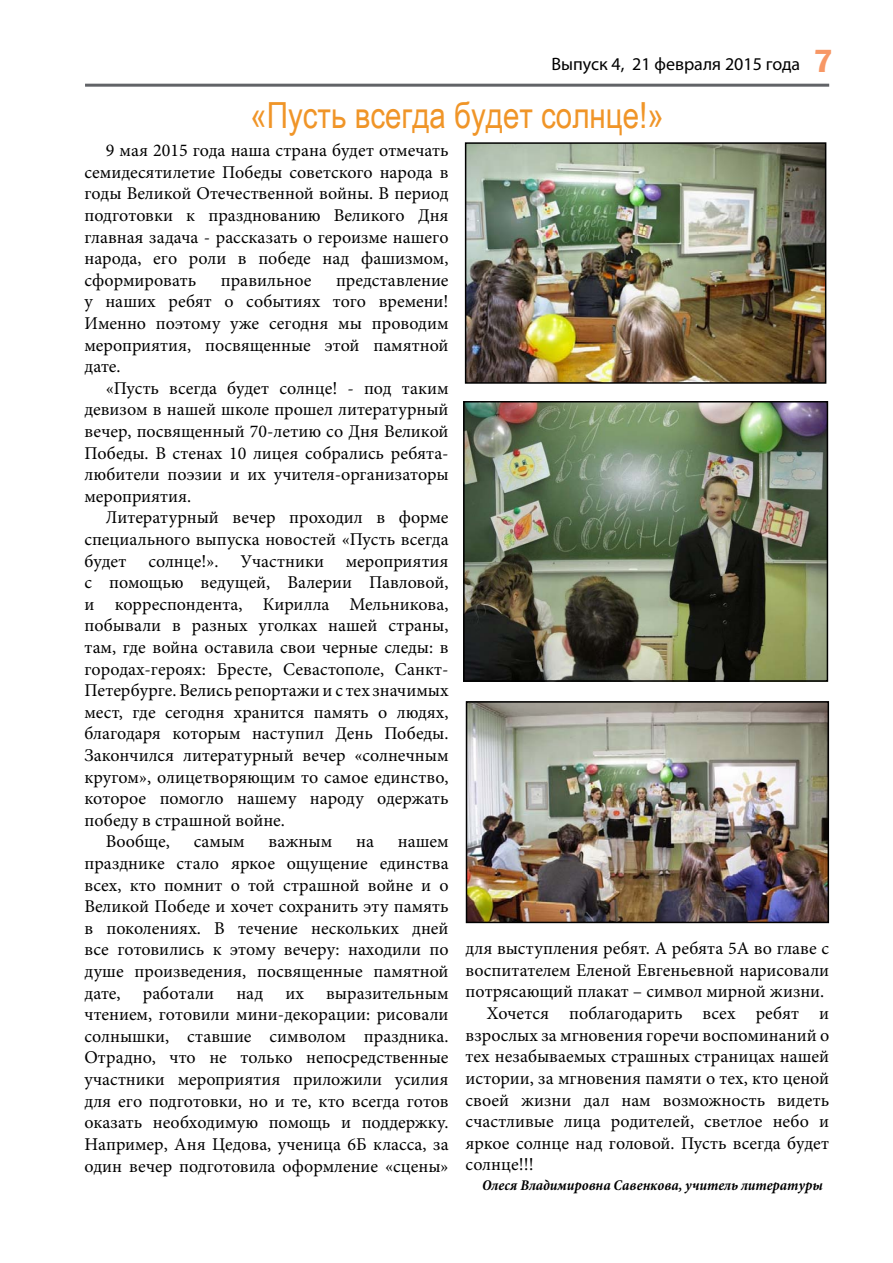
<style>
.page{position:relative;width:893px;height:1263px;background:#fff}
.page>*{position:absolute;margin:0;border:0;box-sizing:border-box;transform-origin:0 0}
.t1{font:36px "Arial Narrow";color:#f09528}
.t2{font:18px/21.6px "Minion Pro";color:#000;text-align:justify}
.t3{font:18px "Myriad Pro";color:#000}
.t4{font:italic 700 condensed 15px "Minion Pro";color:#000}
.s1{font-family:"Franklin Gothic";font-weight:600;font-size:33px;color:#f79765}
</style>
<div class="page">
<hr style="left:85px;top:84px;width:744px;height:3px;background:#616367">
<img style="left:468px;top:145px;width:355px;height:236px">
<div style="left:465px;top:142px;width:361px;height:242px;border:2px solid #000"></div>
<img style="left:466px;top:404px;width:359px;height:275px">
<div style="left:463px;top:401px;width:365px;height:281px;border:2px solid #000"></div>
<img style="left:469px;top:704px;width:357px;height:216px">
<div style="left:466px;top:701px;width:363px;height:222px;border:2px solid #000"></div>
<p class="t3" style="left:551px;top:53px;width:283px">Выпуск 4, 21 февраля 2015 года <span class="s1">7</span></p>
<h1 class="t1" style="left:250px;top:89px;width:415px">«Пусть всегда будет солнце!»</h1>
<p class="t2" style="left:85px;top:140px;width:366px;text-indent:21px">9 мая 2015 года наша страна будет отмечать семидесятилетие Победы советского народа в годы Великой Отечественной войны. В период подготовки к празднованию Великого Дня главная задача - рассказать о героизме нашего народа, его роли в победе над фашизмом, сформировать</p>
<p class="t2" style="left:85px;top:269px;width:366px;text-indent:251px">представление у наших ребят о событиях того времени!<br>Именно поэтому уже сегодня мы проводим мероприятия, посвященные этой памятной дате.</p>
<p class="t2" style="left:85px;top:377px;width:366px;text-indent:21px">«Пусть всегда будет солнце! - под таким девизом в нашей школе прошел литературный вечер, посвященный 70-летию со Дня Великой Победы. В стенах 10 лицея собрались ребята&shy;любители поэзии и их учителя-организаторы мероприятия.</p>
<p class="t2" style="left:106px;top:507px;width:344px">Литературный вечер проходил в форме</p>
<p class="t2" style="left:85px;top:528px;width:366px">специального выпуска новостей «Пусть всегда</p>
<p class="t2" style="left:85px;top:550px;width:366px">будет солнце!». Участники мероприятия</p>
<p class="t2" style="left:85px;top:572px;width:366px">с помощью ведущей, Валерии Павловой,</p>
<p class="t2" style="left:85px;top:593px;width:366px">и корреспондента, Кирилла Мельникова,</p>
<p class="t2" style="left:85px;top:615px;width:366px">побывали в разных уголках нашей страны,</p>
<p class="t2" style="left:85px;top:636px;width:366px">там, где война оставила свои черные следы: в</p>
<p class="t2" style="left:85px;top:658px;width:366px">городах-героях: Бресте, Севастополе, Санкт-</p>
<p class="t2" style="left:85px;top:680px;width:366px">Петербурге. Велись репортажи и с тех значимых</p>
<p class="t2" style="left:85px;top:701px;width:366px">мест, где сегодня хранится память о людях,</p>
<p class="t2" style="left:85px;top:723px;width:366px">благодаря которым наступил День Победы.</p>
<p class="t2" style="left:85px;top:744px;width:366px">Закончился литературный вечер «солнечным</p>
<p class="t2" style="left:85px;top:766px;width:366px">кругом», олицетворяющим то самое единство,</p>
<p class="t2" style="left:85px;top:788px;width:366px">которое помогло нашему народу одержать</p>
<p class="t2" style="left:85px;top:809px;width:202px">победу в страшной войне.</p>
<p class="t2" style="left:106px;top:831px;width:66px">Вообще,</p>
<p class="t2" style="left:194px;top:831px;width:53px">самым</p>
<p class="t2" style="left:269px;top:831px;width:65px">важным</p>
<p class="t2" style="left:356px;top:831px;width:19px">на</p>
<p class="t2" style="left:221px;top:269px;width:92px">правильное</p>
<p class="t2" style="left:85px;top:831px;width:366px;text-indent:313px">нашем празднике стало яркое ощущение единства всех, кто помнит о той страшной войне и о Великой Победе и хочет сохранить эту память в поколениях. В течение нескольких дней все готовились к этому вечеру: находили по душе произведения, посвященные памятной дате, работали над их выразительным чтением, готовили мини-декорации: рисовали солнышки, ставшие символом праздника.<br>Отрадно, что не только непосредственные участники мероприятия приложили усилия для его подготовки, но и те, кто всегда готов оказать необходимую помощь и поддержку.<br>Например, Аня Цедова, ученица 6Б класса, за один вечер подготовила оформление «сцены»</p>
<p class="t2" style="left:466px;top:938px;width:365px">для выступления ребят. А ребята 5А во главе с</p>
<p class="t2" style="left:466px;top:959px;width:365px">воспитателем Еленой Евгеньевной нарисовали</p>
<p class="t2" style="left:466px;top:981px;width:360px">потрясающий плакат – символ мирной жизни.</p>
<p class="t2" style="left:487px;top:1002px;width:344px">Хочется поблагодарить всех ребят и</p>
<p class="t2" style="left:466px;top:1024px;width:365px">взрослых за мгновения горечи воспоминаний о</p>
<p class="t2" style="left:466px;top:1046px;width:365px">тех незабываемых страшных страницах нашей</p>
<p class="t2" style="left:466px;top:1067px;width:365px">истории, за мгновения памяти о тех, кто ценой</p>
<p class="t2" style="left:466px;top:1089px;width:365px">своей жизни дал нам возможность видеть</p>
<p class="t2" style="left:466px;top:1110px;width:365px">счастливые лица родителей, светлое небо и</p>
<p class="t2" style="left:466px;top:1132px;width:365px">яркое солнце над головой. Пусть всегда будет</p>
<p class="t2" style="left:466px;top:1154px;width:70px">солнце!!!</p>
<p class="t4" style="left:482px;top:1175px;width:342px">Олеся Владимировна Савенкова, учитель литературы</p>
</div>
